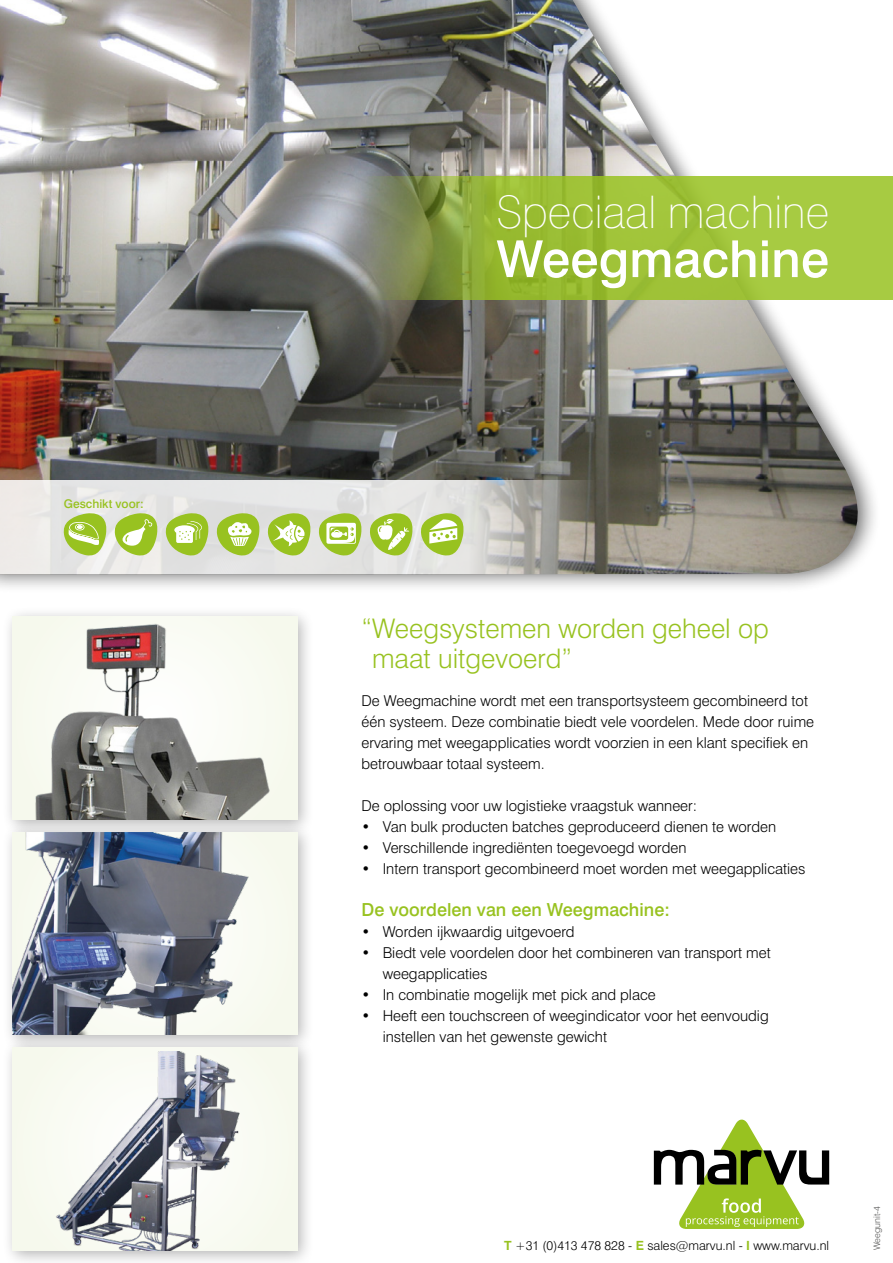
<style>
.page{position:relative;width:893px;height:1263px;background:#fff}
.page>*{position:absolute;margin:0;border:0;box-sizing:border-box;transform-origin:0 0}
.t1{font:500 51px "Swiss 721 BT";color:#fff}
.t2{font:100 45px "Swiss 721 BT";color:#fff}
.t3{font:300 27px/30px "Swiss 721 BT";color:#98c220}
.t4{font:500 18px "Swiss 721 BT";color:#98c220}
.t5{font:300 15px/21px "Swiss 721 BT";color:#000}
.t6{font:300 12.6px "Swiss 721 BT";color:#000}
.t7{font:500 12px "Swiss 721 BT";color:#98c220}
.t8{font:300 9px "Swiss 721 BT";color:#575756}
.s1{font-weight:700;color:#98c220}
</style>
<div class="page">
<svg style="left:654px;top:1119px;width:175px;height:110px"></svg>
<div style="left:0;top:0;width:880px;height:593px;background:#000;opacity:.6"></div>
<img style="left:0;top:0;width:858px;height:480px">
<div style="left:1px;top:605px;width:314px;height:231px;background:#000;opacity:.3"></div>
<img style="left:13px;top:617px;width:285px;height:202px">
<div style="left:1px;top:821px;width:314px;height:231px;background:#000;opacity:.3"></div>
<div style="left:13px;top:832px;width:285px;height:203px;background:#f7faef"></div>
<img style="left:13px;top:832px;width:236px;height:203px">
<div style="left:1px;top:1036px;width:314px;height:227px;background:#000;opacity:.3"></div>
<div style="left:13px;top:1047px;width:285px;height:203px;background:#f7faef"></div>
<img style="left:56px;top:1051px;width:184px;height:199px">
<svg style="left:0;top:176px;width:893px;height:124px"></svg>
<svg style="left:0;top:480px;width:880px;height:94px"></svg>
<svg style="left:267px;top:513px;width:44px;height:42px"></svg>
<svg style="left:165px;top:513px;width:44px;height:42px"></svg>
<svg style="left:216px;top:513px;width:44px;height:42px"></svg>
<svg style="left:420px;top:513px;width:43px;height:42px"></svg>
<svg style="left:114px;top:513px;width:44px;height:42px"></svg>
<svg style="left:64px;top:513px;width:43px;height:42px"></svg>
<svg style="left:369px;top:513px;width:44px;height:42px"></svg>
<svg style="left:318px;top:513px;width:44px;height:42px"></svg>
<p class="t7" style="left:64px;top:496px;width:81px">Geschikt voor:</p>
<h2 class="t2" style="left:496px;top:184px;width:334px">Speciaal machine</h2>
<h1 class="t1" style="left:496px;top:228px;width:334px">Weegmachine</h1>
<h3 class="t3" style="left:372px;top:613px;width:398px;text-indent:-11px">“Weegsystemen worden geheel op maat uitgevoerd”</h3>
<p class="t5" style="left:361px;top:690px;width:454px">De Weegmachine wordt met een transportsysteem gecombineerd tot één systeem. Deze combinatie biedt vele voordelen. Mede door ruime ervaring met weegapplicaties wordt voorzien in een klant specifiek en betrouwbaar totaal systeem.</p>
<p class="t5" style="left:361px;top:795px;width:337px">De oplossing voor uw logistieke vraagstuk wanneer:</p>
<p class="t5" style="left:361px;top:816px;width:416px">• Van bulk producten batches geproduceerd dienen te worden</p>
<p class="t5" style="left:361px;top:837px;width:327px">• Verschillende ingrediënten toegevoegd worden</p>
<p class="t5" style="left:361px;top:858px;width:446px">• Intern transport gecombineerd moet worden met weegapplicaties</p>
<p class="t4" style="left:361px;top:899px;width:310px">De voordelen van een Weegmachine:</p>
<p class="t5" style="left:361px;top:921px;width:215px">• Worden ijkwaardig uitgevoerd</p>
<p class="t5" style="left:383px;top:942px;width:390px;text-indent:-21px">• Biedt vele voordelen door het combineren van transport met weegapplicaties</p>
<p class="t5" style="left:361px;top:984px;width:296px">• In combinatie mogelijk met pick and place</p>
<p class="t5" style="left:383px;top:1005px;width:387px;text-indent:-21px">• Heeft een touchscreen of weegindicator voor het eenvoudig instellen van het gewenste gewicht</p>
<p class="t6" style="left:504px;top:1238px;width:326px"><span class="s1">T</span> +31 (0)413 478 828 - <span class="s1">E</span> sales@marvu.nl - <span class="s1">I</span> www.marvu.nl</p>
<p class="t8" style="left:871px;top:1250px;width:45px;rotate:-90deg">Weegunit-4</p>
</div>
